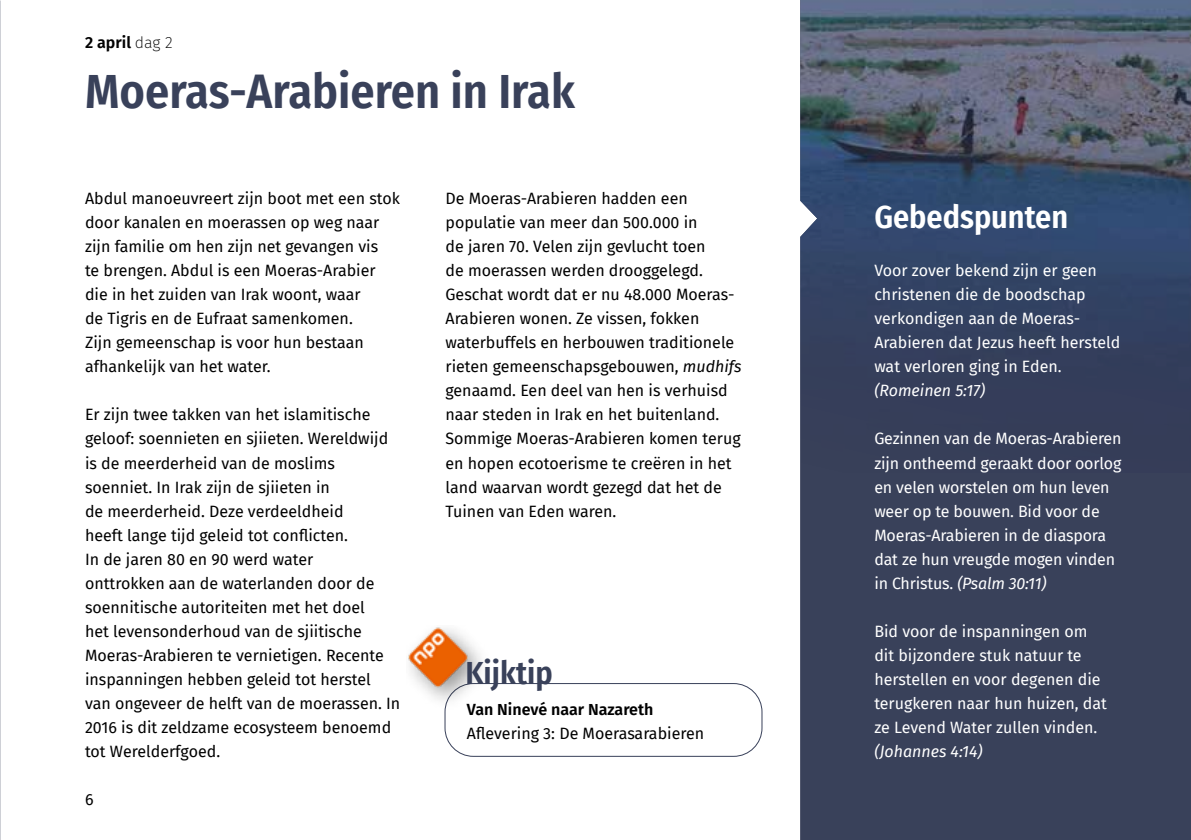
<style>
.page{position:relative;width:1191px;height:840px;background:#fff}
.page>*{position:absolute;margin:0;border:0;box-sizing:border-box;transform-origin:0 0}
.t1{font:600 48px "Fira Sans Condensed";color:#39415a}
.t2{font:600 32px "Fira Sans Condensed";color:#fff}
.t3{font:600 32px "Fira Sans Condensed";color:#39415a}
.t4{font:16px/24px "Fira Sans";color:#000}
.t5{font:16px/24px "Fira Sans";letter-spacing:-.005em;color:#fff}
.t6{font:600 16px "Fira Sans";color:#000}
.t7{font:italic 16px "Fira Sans";color:#fff}
.s1{font-weight:200}
.s2{font-style:italic}
</style>
<div class="page">
<img style="left:0;top:0;width:1px;height:534px">
<div style="left:800px;top:472px;width:391px;height:367px;background:#39415a"></div>
<img style="left:800px;top:0;width:391px;height:472px">
<div style="left:444px;top:682px;width:318px;height:74px;border:1px solid #39415a;border-radius:28px"></div>
<div style="left:406px;top:625px;width:86px;height:86px;background:#000;opacity:.4"></div>
<img style="left:406px;top:625px;width:64px;height:63px">
<p class="t6" style="left:85px;top:29px;width:89px">2 april <span class="s1">dag 2</span></p>
<h1 class="t1" style="left:85px;top:52px;width:491px">Moeras-Arabieren in Irak</h1>
<p class="t4" style="left:85px;top:186px;width:316px">Abdul manoeuvreert zijn boot met een stok door kanalen en moerassen op weg naar zijn familie om hen zijn net gevangen vis<br>te brengen. Abdul is een Moeras-Arabier die in het zuiden van Irak woont, waar<br>de Tigris en de Eufraat samenkomen.<br>Zijn gemeenschap is voor hun bestaan afhankelijk van het water.</p>
<p class="t4" style="left:85px;top:402px;width:317px">Er zijn twee takken van het islamitische geloof: soennieten en sjiieten. Wereldwijd is de meerderheid van de moslims soenniet. In Irak zijn de sjiieten in<br>de meerderheid. Deze verdeeldheid<br>heeft lange tijd geleid tot conflicten.<br>In de jaren 80 en 90 werd water<br>onttrokken aan de waterlanden door de soennitische autoriteiten met het doel<br>het levensonderhoud van de sjiitische Moeras-Arabieren te vernietigen. Recente inspanningen hebben geleid tot herstel van ongeveer de helft van de moerassen. In 2016 is dit zeldzame ecosysteem benoemd tot Werelderfgoed.</p>
<p class="t4" style="left:85px;top:786px;width:10px">6</p>
<p class="t4" style="left:445px;top:186px;width:297px">De Moeras-Arabieren hadden een populatie van meer dan 500.000 in<br>de jaren 70. Velen zijn gevlucht toen<br>de moerassen werden drooggelegd.<br>Geschat wordt dat er nu 48.000 Moeras-Arabieren wonen. Ze vissen, fokken waterbuffels en herbouwen traditionele rieten gemeenschapsgebouwen, <span class="s2">mudhifs </span>genaamd. Een deel van hen is verhuisd naar steden in Irak en het buitenland.<br>Sommige Moeras-Arabieren komen terug en hopen ecotoerisme te creëren in het land waarvan wordt gezegd dat het de Tuinen van Eden waren.</p>
<h2 class="t3" style="left:465px;top:646px;width:89px">Kijktip</h2>
<p class="t6" style="left:467px;top:696px;width:188px">Van Ninevé naar Nazareth</p>
<p class="t4" style="left:467px;top:721px;width:239px">Aflevering 3: De Moerasarabieren</p>
<h2 class="t2" style="left:874px;top:191px;width:195px">Gebedspunten</h2>
<p class="t5" style="left:874px;top:258px;width:248px">Voor zover bekend zijn er geen christenen die de boodschap verkondigen aan de Moeras-<br>Arabieren dat Jezus heeft hersteld wat verloren ging in Eden.</p>
<p class="t7" style="left:874px;top:378px;width:112px">(Romeinen 5:17)</p>
<p class="t5" style="left:874px;top:426px;width:249px">Gezinnen van de Moeras-Arabieren zijn ontheemd geraakt door oorlog en velen worstelen om hun leven weer op te bouwen. Bid voor de<br>Moeras-Arabieren in de diaspora dat ze hun vreugde mogen vinden in Christus. <span class="s2">(Psalm 30:11)</span></p>
<p class="t5" style="left:874px;top:618px;width:234px">Bid voor de inspanningen om dit bijzondere stuk natuur te herstellen en voor degenen die terugkeren naar hun huizen, dat ze Levend Water zullen vinden.</p>
<p class="t7" style="left:874px;top:738px;width:110px">(Johannes 4:14)</p>
</div>
